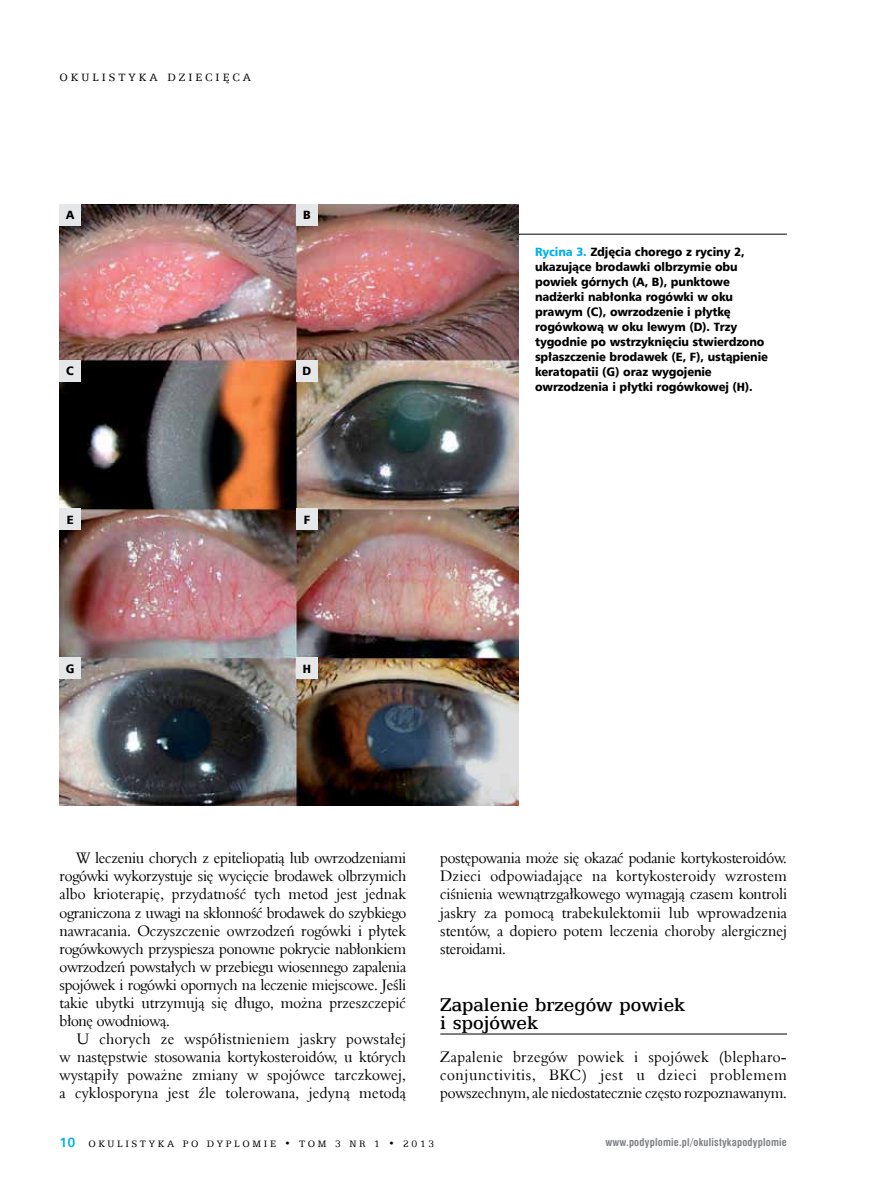
<style>
.page{position:relative;width:872px;height:1191px;background:#fff}
.page>*{position:absolute;margin:0;border:0;box-sizing:border-box;transform-origin:0 0}
.t1{font:21px/18px "Egyptian 505 Md EU";color:#000}
.t2{font:15.6px/18px "Aldine 401 EU";letter-spacing:-.005em;color:#000;text-align:justify;scale:.96 1}
.t3{font:12px/15px "Humnst 777 Blk EU";letter-spacing:-.01em;color:#000;scale:.95 1}
.t4{font:12px "Egyptian 505 EU";letter-spacing:.25em;color:#000}
.t5{font:700 10.5px "Swis 721 Cn EU";letter-spacing:.02em;color:#808285}
.t6{font:10.5px "Egyptian 505 EU";letter-spacing:.25em;color:#000}
.s1{color:#00aeef}
.s2{font-family:"Humnst 777 EU";font-weight:700;font-size:13.5px;color:#00aeef}
</style>
<div class="page">
<hr style="left:440px;top:1033px;width:347px;height:1px;background:#000">
<hr style="left:516px;top:234px;width:271px;height:1px;background:#000">
<img style="left:60px;top:204px;width:458px;height:602px">
<div style="left:60px;top:204px;width:21px;height:21px;background:#e6e7e8"></div>
<div style="left:296px;top:204px;width:22px;height:21px;background:#e6e7e8"></div>
<div style="left:60px;top:360px;width:21px;height:21px;background:#e6e7e8"></div>
<div style="left:296px;top:360px;width:22px;height:21px;background:#e6e7e8"></div>
<div style="left:60px;top:509px;width:21px;height:21px;background:#e6e7e8"></div>
<div style="left:296px;top:509px;width:22px;height:21px;background:#e6e7e8"></div>
<div style="left:60px;top:657px;width:21px;height:22px;background:#e6e7e8"></div>
<div style="left:296px;top:657px;width:22px;height:22px;background:#e6e7e8"></div>
<p class="t4" style="left:60px;top:71px;width:193px">OKULISTYKA DZIECIĘCA</p>
<p class="t3" style="left:66px;top:208px;width:10px">A</p>
<p class="t3" style="left:303px;top:208px;width:9px">B</p>
<p class="t3" style="left:66px;top:363px;width:10px">C</p>
<p class="t3" style="left:303px;top:363px;width:11px">D</p>
<p class="t3" style="left:67px;top:512px;width:9px">E</p>
<p class="t3" style="left:304px;top:512px;width:8px">F</p>
<p class="t3" style="left:66px;top:661px;width:11px">G</p>
<p class="t3" style="left:303px;top:661px;width:10px">H</p>
<p class="t3" style="left:535px;top:244px;width:247px"><span class="s1">Rycina 3.</span> Zdjęcia chorego z ryciny 2, ukazujące brodawki olbrzymie obu powiek górnych (A, B), punktowe nadżerki nabłonka rogówki w oku prawym (C), owrzodzenie i płytkę rogówkową w oku lewym (D). Trzy tygodnie po wstrzyknięciu stwierdzono spłaszczenie brodawek (E, F), ustąpienie keratopatii (G) oraz wygojenie owrzodzenia i płytki rogówkowej (H).</p>
<p class="t2" style="left:60px;top:849px;width:363px;text-indent:17px">W leczeniu chorych z epiteliopatią lub owrzodzeniami rogówki wykorzystuje się wycięcie brodawek olbrzymich albo krioterapię, przydatność tych metod jest jednak ograniczona z uwagi na skłonność brodawek do szybkiego nawracania. Oczyszczenie owrzodzeń rogówki i płytek rogówkowych przyspiesza ponowne pokrycie nabłonkiem owrzodzeń powstałych w przebiegu wiosennego zapalenia spojówek i rogówki opornych na leczenie miejscowe. Jeśli takie ubytki utrzymują się długo, można przeszczepić błonę owodniową.</p>
<p class="t2" style="left:60px;top:1029px;width:362px;text-indent:17px">U chorych ze współistnieniem jaskry powstałej w następstwie stosowania kortykosteroidów, u których wystąpiły poważne zmiany w spojówce tarczkowej, a cyklosporyna jest źle tolerowana, jedyną metodą</p>
<p class="t2" style="left:440px;top:849px;width:363px">postępowania może się okazać podanie kortykosteroidów.<br>Dzieci odpowiadające na kortykosteroidy wzrostem ciśnienia wewnątrzgałkowego wymagają czasem kontroli jaskry za pomocą trabekulektomii lub wprowadzenia stentów, a dopiero potem leczenia choroby alergicznej steroidami.</p>
<h1 class="t1" style="left:440px;top:994px;width:247px">Zapalenie brzegów powiek i spojówek</h1>
<p class="t2" style="left:440px;top:1047px;width:362px">Zapalenie brzegów powiek i spojówek (blepharo&shy;conjunctivitis, BKC) jest u dzieci problemem powszechnym, ale niedostatecznie często rozpoznawanym.</p>
<p class="t6" style="left:60px;top:1137px;width:376px"><span class="s2">10</span> OKULISTYKA PO DYPLOMIE • TOM 3 NR 1 • 2013</p>
<p class="t5" style="left:605px;top:1136px;width:183px">www.podyplomie.pl/okulistykapodyplomie</p>
</div>
